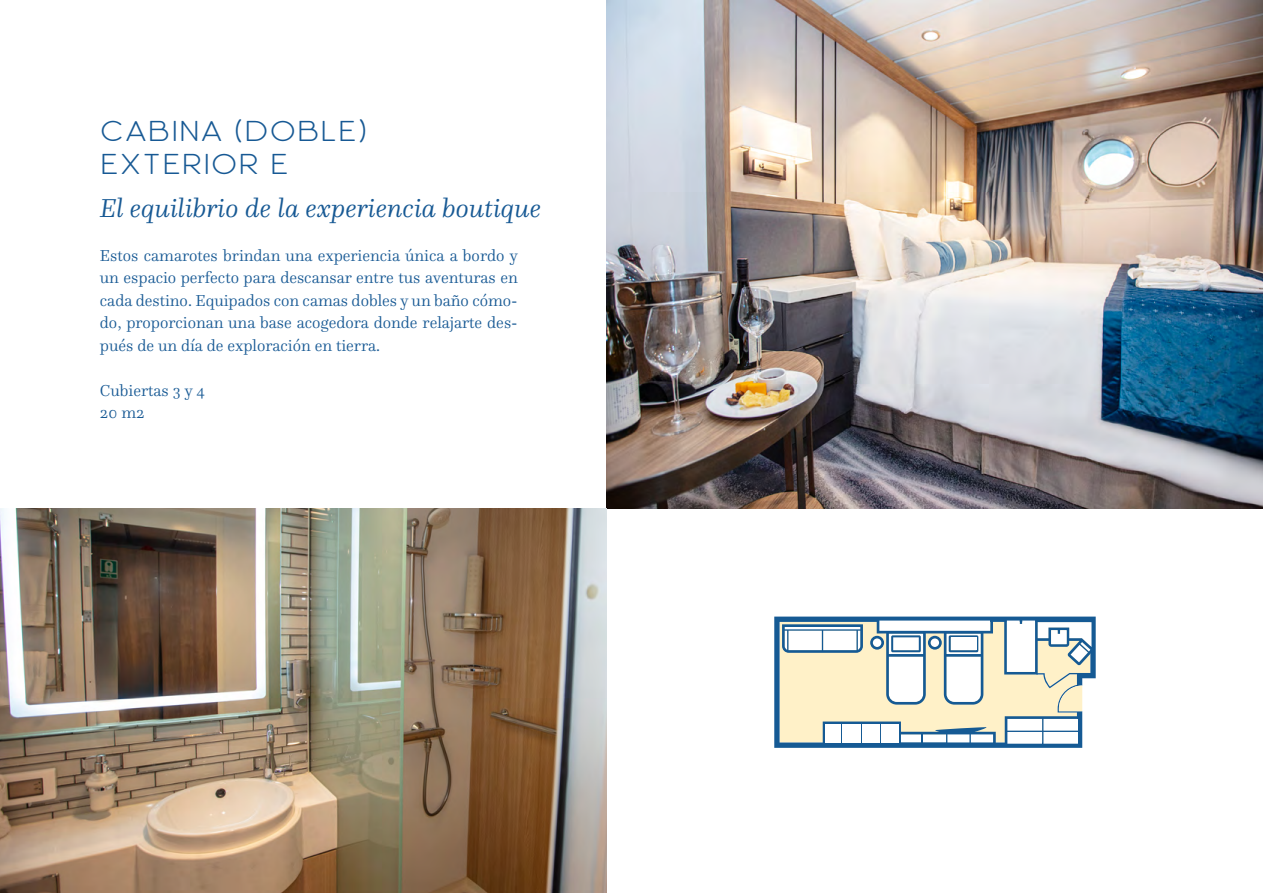
<style>
.page{position:relative;width:1263px;height:893px;background:#fff}
.page>*{position:absolute;margin:0;border:0;box-sizing:border-box;transform-origin:0 0}
.t1{font:italic 300 27px "Questa";color:#175994}
.t2{font:27px/32.4px "Grand Halva";color:#175994}
.t3{font:300 16.5px/22.5px "Questa";color:#175994;text-align:justify}
</style>
<div class="page">
<img style="left:607px;top:0;width:656px;height:508px">
<img style="left:0;top:508px;width:606px;height:385px">
<svg style="left:774px;top:617px;width:322px;height:131px"></svg>
<h1 class="t2" style="left:100px;top:114px;width:270px">CABINA (DOBLE)<br>EXTERIOR E</h1>
<h1 class="t1" style="left:100px;top:192px;width:443px">El equilibrio de la experiencia boutique</h1>
<p class="t3" style="left:100px;top:244px;width:420px">Estos camarotes brindan una experiencia única a bordo y un espacio perfecto para descansar entre tus aventuras en cada destino. Equipados con camas dobles y un baño cómo&shy;do, proporcionan una base acogedora donde relajarte des&shy;pués de un día de exploración en tierra.</p>
<p class="t3" style="left:100px;top:379px;width:107px">Cubiertas 3 y 4<br>20 m2</p>
</div>
